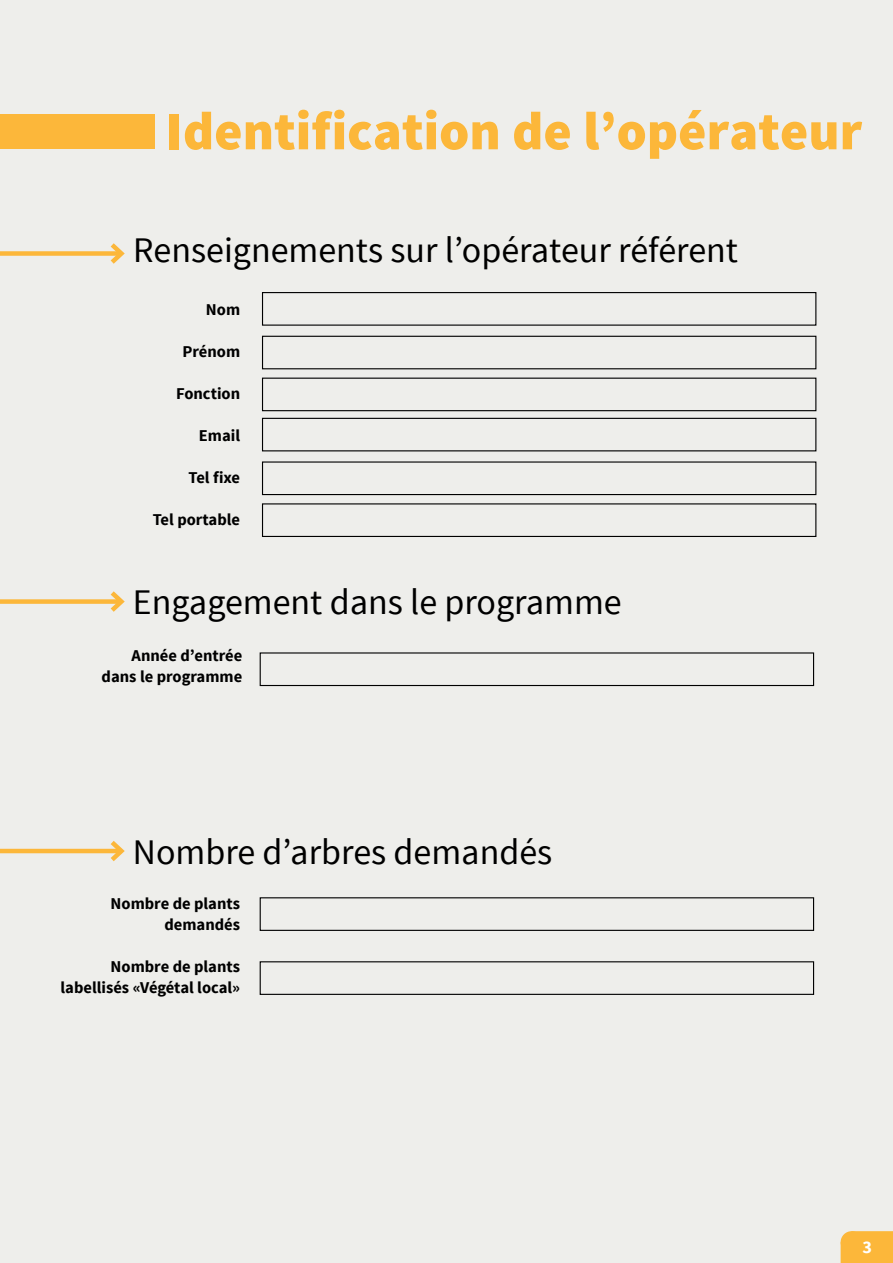
<style>
.page{position:relative;width:893px;height:1263px;background:#eeeeeb}
.page>*{position:absolute;margin:0;border:0;box-sizing:border-box;transform-origin:0 0}
.t1{font:900 54px "Source Sans Pro";color:#fcb73a}
.t2{font:36px "Source Sans Pro";color:#000}
.t3{font:700 18px "Source Sans Pro";color:#fff}
.t4{font:700 16.5px/21px "Source Sans Pro";color:#000;text-align:right}
</style>
<div class="page">
<svg style="left:841px;top:1231px;width:52px;height:32px"></svg>
<div style="left:841px;top:1231px;width:22px;height:22px;background:#fcb73a;border-radius:50%"></div>
<div style="left:0;top:115px;width:154px;height:34px;background:#fcb73a"></div>
<div style="left:0;top:251px;width:121px;height:5px;background:#fcb73a"></div>
<svg style="left:106px;top:243px;width:19px;height:21px"></svg>
<div style="left:0;top:599px;width:121px;height:5px;background:#fcb73a"></div>
<svg style="left:106px;top:591px;width:19px;height:21px"></svg>
<hr style="left:0;top:849px;width:121px;height:4px;background:#fcb73a">
<svg style="left:106px;top:841px;width:19px;height:21px"></svg>
<div style="left:262px;top:292px;width:554px;height:34px;border:1px solid #000"></div>
<div style="left:262px;top:336px;width:554px;height:33px;border:1px solid #000"></div>
<div style="left:262px;top:378px;width:554px;height:33px;border:1px solid #000"></div>
<div style="left:262px;top:418px;width:554px;height:33px;border:1px solid #000"></div>
<div style="left:262px;top:461px;width:554px;height:34px;border:1px solid #000"></div>
<div style="left:262px;top:503px;width:554px;height:34px;border:1px solid #000"></div>
<div style="left:260px;top:652px;width:554px;height:34px;border:1px solid #000"></div>
<div style="left:260px;top:897px;width:554px;height:34px;border:1px solid #000"></div>
<div style="left:260px;top:961px;width:554px;height:34px;border:1px solid #000"></div>
<h1 class="t1" style="left:166px;top:96px;width:698px">Identification de l’opérateur</h1>
<h2 class="t2" style="left:133px;top:236px;width:606px">Renseignements sur l’opérateur référent</h2>
<p class="t4" style="left:206px;top:300px;width:36px">Nom</p>
<p class="t4" style="left:182px;top:342px;width:59px">Prénom</p>
<p class="t4" style="left:176px;top:384px;width:66px">Fonction</p>
<p class="t4" style="left:199px;top:426px;width:43px">Email</p>
<p class="t4" style="left:188px;top:468px;width:53px">Tel fixe</p>
<p class="t4" style="left:153px;top:510px;width:89px">Tel portable</p>
<h2 class="t2" style="left:133px;top:588px;width:490px">Engagement dans le programme</h2>
<p class="t4" style="left:102px;top:646px;width:142px">Année d’entrée dans le programme</p>
<h2 class="t2" style="left:133px;top:837px;width:421px">Nombre d’arbres demandés</h2>
<p class="t4" style="left:111px;top:894px;width:131px">Nombre de plants demandés</p>
<p class="t4" style="left:61px;top:957px;width:181px">Nombre de plants labellisés «Végétal local»</p>
<p class="t3" style="left:862px;top:1239px;width:11px">3</p>
</div>
